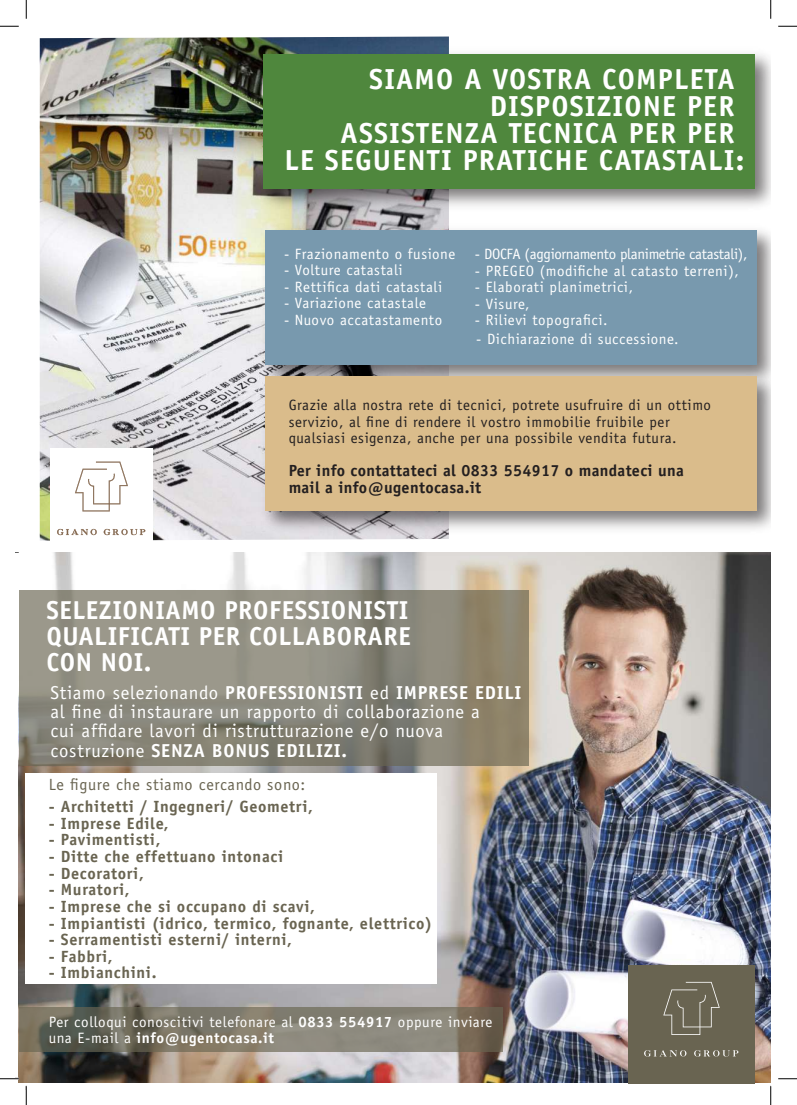
<style>
.page{position:relative;width:797px;height:1105px;background:#fff}
.page>*{position:absolute;margin:0;border:0;box-sizing:border-box;transform-origin:0 0}
.t1{font:700 29px "Officina Sans Std";letter-spacing:.04em;color:#fff}
.t2{font:700 26px/26.1px "Officina Sans Std";letter-spacing:.02em;color:#fff;text-align:justify}
.t3{font:18.75px/19.1px "Officina Sans Std";letter-spacing:.04em;color:#fff}
.t4{font:700 16.25px "Officina Sans Std";letter-spacing:.04em;color:#696451}
.t5{font:16.25px "Officina Sans Std";letter-spacing:.04em;color:#696451}
.t6{font:700 16.12px/16.6px "Officina Sans Std";letter-spacing:.02em;color:#231f20}
.t7{font:15px/16.6px "Officina Sans Std";letter-spacing:.04em;color:#fff}
.t8{font:14.88px "Officina Sans Std";letter-spacing:.04em;color:#fff}
.t9{font:14.88px/16.5px "Officina Sans Std";letter-spacing:.04em;color:#231f20}
.t10{font:14.88px "Officina Sans Std";letter-spacing:-.02em;color:#fff}
.s1{font-weight:700}
</style>
<div class="page">
<img style="left:40px;top:37px;width:409px;height:504px">
<div style="left:51px;top:448px;width:102px;height:98px;background:#fff"></div>
<svg style="left:75px;top:462px;width:53px;height:49px"></svg>
<svg style="left:57px;top:529px;width:40px;height:6px"></svg>
<svg style="left:104px;top:529px;width:41px;height:6px"></svg>
<img style="left:253px;top:44px;width:517px;height:172px">
<div style="left:263px;top:54px;width:491px;height:134px;background:#4f873d"></div>
<img style="left:255px;top:221px;width:515px;height:146px">
<div style="left:265px;top:231px;width:491px;height:134px;background:#7899ae"></div>
<img style="left:255px;top:367px;width:515px;height:172px">
<div style="left:265px;top:377px;width:491px;height:134px;background:#dabc8b"></div>
<img style="left:19px;top:552px;width:751px;height:531px">
<svg style="left:19px;top:590px;width:510px;height:176px;background:#8d8a7c"></svg>
<svg style="left:19px;top:1007px;width:483px;height:44px;background:#7b7668"></svg>
<div style="left:628px;top:966px;width:126px;height:118px;background:#696451"></div>
<svg style="left:663px;top:982px;width:56px;height:53px"></svg>
<svg style="left:644px;top:1050px;width:42px;height:6px"></svg>
<svg style="left:694px;top:1050px;width:44px;height:6px"></svg>
<div style="left:25px;top:773px;width:411px;height:211px;background:#fff"></div>
<svg style="left:0;top:25px;width:19px;height:2px"></svg>
<svg style="left:778px;top:25px;width:19px;height:2px"></svg>
<svg style="left:0;top:1077px;width:19px;height:2px"></svg>
<svg style="left:778px;top:1078px;width:19px;height:1px"></svg>
<svg style="left:25px;top:0;width:2px;height:19px"></svg>
<svg style="left:25px;top:1086px;width:2px;height:19px"></svg>
<svg style="left:770px;top:0;width:1px;height:19px"></svg>
<svg style="left:770px;top:1086px;width:1px;height:19px"></svg>
<h1 class="t1" style="left:369px;top:61px;width:367px">SIAMO A VOSTRA COMPLETA</h1>
<h1 class="t1" style="left:490px;top:88px;width:246px">DISPOSIZIONE PER</h1>
<h1 class="t1" style="left:340px;top:115px;width:395px">ASSISTENZA TECNICA PER PER</h1>
<h1 class="t1" style="left:284px;top:142px;width:461px">LE SEGUENTI PRATICHE CATASTALI:</h1>
<p class="t8" style="left:284px;top:245px;width:173px">- Frazionamento o fusione</p>
<p class="t8" style="left:284px;top:262px;width:120px">- Volture catastali</p>
<p class="t8" style="left:284px;top:278px;width:160px">- Rettifica dati catastali</p>
<p class="t8" style="left:284px;top:295px;width:143px">- Variazione catastale</p>
<p class="t8" style="left:284px;top:311px;width:160px">- Nuovo accatastamento</p>
<p class="t10" style="left:475px;top:245px;width:274px">- DOCFA (aggiornamento planimetrie catastali),</p>
<p class="t8" style="left:475px;top:262px;width:265px">- PREGEO (modifiche al catasto terreni),</p>
<p class="t8" style="left:475px;top:279px;width:160px">- Elaborati planimetrici,</p>
<p class="t8" style="left:475px;top:295px;width:56px">- Visure,</p>
<p class="t8" style="left:475px;top:312px;width:134px">- Rilievi topografici.</p>
<p class="t8" style="left:476px;top:330px;width:204px">- Dichiarazione di successione.</p>
<p class="t9" style="left:288px;top:397px;width:424px">Grazie alla nostra rete di tecnici, potrete usufruire di un ottimo servizio, al fine di rendere il vostro immobilie fruibile per qualsiasi esigenza, anche per una possibile vendita futura.</p>
<p class="t6" style="left:288px;top:462px;width:397px">Per info contattateci al 0833 554917 o mandateci una mail a info@ugentocasa.it</p>
<h2 class="t2" style="left:46px;top:596px;width:366px">SELEZIONIAMO PROFESSIONISTI QUALIFICATI PER COLLABORARE CON NOI.</h2>
<p class="t3" style="left:50px;top:683px;width:472px">Stiamo selezionando <span class="s1">PROFESSIONISTI</span> ed <span class="s1">IMPRESE EDILI </span>al fine di instaurare un rapporto di collaborazione a<br>cui affidare lavori di ristrutturazione e/o nuova costruzione <span class="s1">SENZA BONUS EDILIZI.</span></p>
<p class="t5" style="left:49px;top:775px;width:258px">Le figure che stiamo cercando sono:</p>
<p class="t4" style="left:49px;top:796px;width:266px">- Architetti / Ingegneri/ Geometri,</p>
<p class="t4" style="left:49px;top:813px;width:121px">- Imprese Edile,</p>
<p class="t4" style="left:49px;top:830px;width:113px">- Pavimentisti,</p>
<p class="t4" style="left:49px;top:846px;width:236px">- Ditte che effettuano intonaci</p>
<p class="t4" style="left:49px;top:863px;width:97px">- Decoratori,</p>
<p class="t4" style="left:49px;top:879px;width:82px">- Muratori,</p>
<p class="t4" style="left:49px;top:896px;width:268px">- Imprese che si occupano di scavi,</p>
<p class="t4" style="left:49px;top:913px;width:385px">- Impiantisti (idrico, termico, fognante, elettrico)</p>
<p class="t4" style="left:49px;top:929px;width:245px">- Serramentisti esterni/ interni,</p>
<p class="t4" style="left:49px;top:946px;width:65px">- Fabbri,</p>
<p class="t4" style="left:49px;top:963px;width:109px">- Imbianchini.</p>
<p class="t7" style="left:49px;top:1013px;width:445px">Per colloqui conoscitivi telefonare al <span class="s1">0833 554917</span> oppure inviare una E-mail a <span class="s1">info@ugentocasa.it</span></p>
</div>
